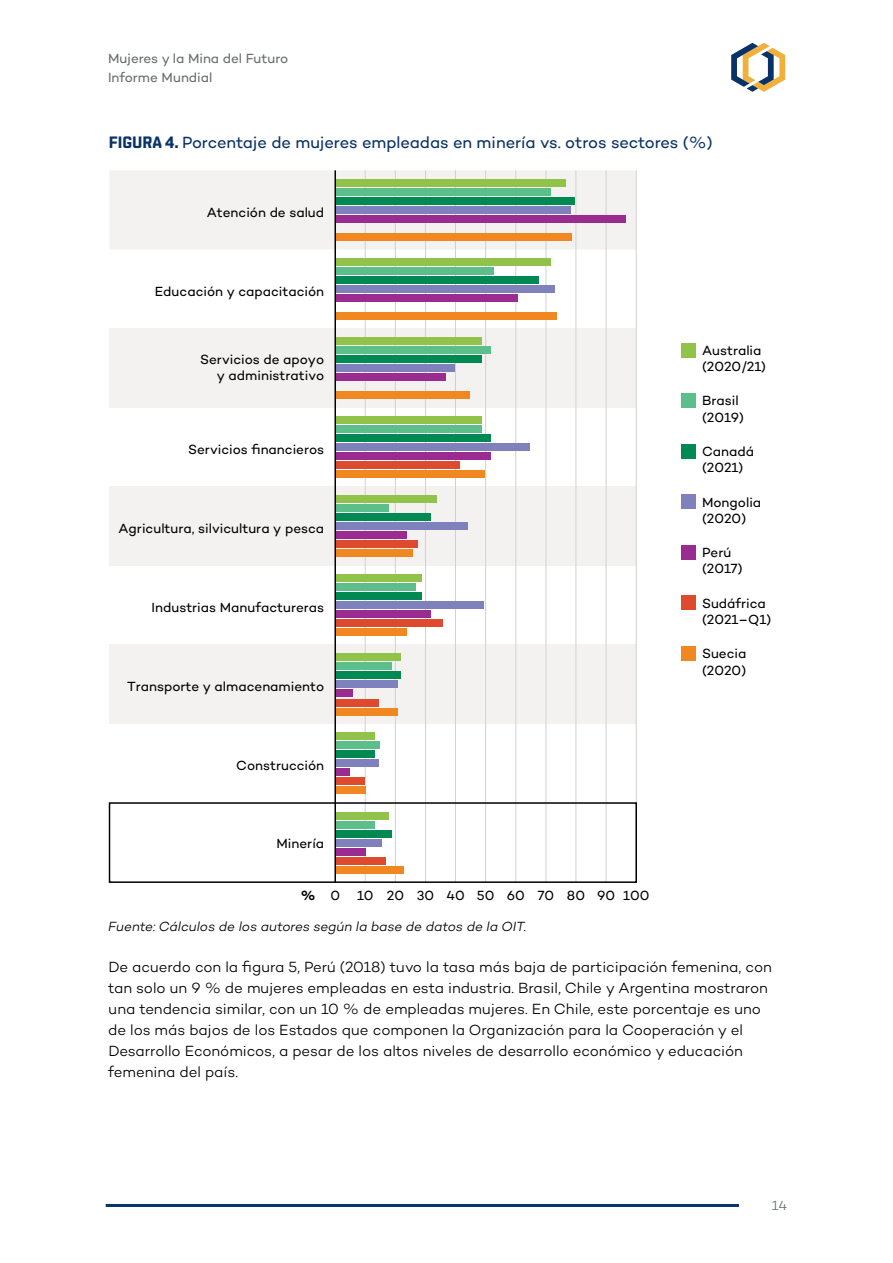
<style>
.page{position:relative;width:893px;height:1263px;background:#fff}
.page>*{position:absolute;margin:0;border:0;box-sizing:border-box;transform-origin:0 0}
.Figure_title{font:16.5px "Campton";letter-spacing:-.01em;color:#093266}
.t1{font:300 15px/21px "Campton";letter-spacing:-.005em;color:#000}
.t2{font:13.5px/16.2px "Campton";color:#000}
.Figure_source{font:italic 300 13.5px "Campton";letter-spacing:-.005em;color:#000}
.t3{font:13.5px/19.5px "Campton";color:#696c6d}
.t4{font:300 13.5px "Campton";color:#696c6d}
.t5{font:700 13.5px "Campton";color:#000}
.s1{font-family:"Shentox";font-weight:700}
.s2{font-weight:400}
</style>
<div class="page">
<svg style="left:731px;top:43px;width:54px;height:49px"></svg>
<hr style="left:106px;top:1204px;width:633px;height:3px;background:#093266">
<div style="left:110px;top:645px;width:526px;height:79px;background:#f3f2f1"></div>
<div style="left:110px;top:328px;width:526px;height:80px;background:#f3f2f1"></div>
<div style="left:109px;top:170px;width:527px;height:79px;background:#f3f2f1"></div>
<div style="left:110px;top:487px;width:526px;height:79px;background:#f3f2f1"></div>
<hr style="left:636px;top:170px;width:1px;height:713px;background:#d0d2d1">
<hr style="left:606px;top:170px;width:1px;height:713px;background:#d0d2d1">
<hr style="left:575px;top:170px;width:1px;height:713px;background:#d0d2d1">
<hr style="left:546px;top:170px;width:1px;height:713px;background:#d0d2d1">
<hr style="left:515px;top:170px;width:1px;height:713px;background:#d0d2d1">
<hr style="left:485px;top:170px;width:1px;height:713px;background:#d0d2d1">
<hr style="left:455px;top:170px;width:1px;height:713px;background:#d0d2d1">
<hr style="left:425px;top:170px;width:1px;height:713px;background:#d0d2d1">
<hr style="left:395px;top:170px;width:1px;height:713px;background:#d0d2d1">
<hr style="left:365px;top:170px;width:1px;height:713px;background:#d0d2d1">
<div style="left:109px;top:802px;width:528px;height:81px;border:2px solid #000"></div>
<div style="left:335px;top:812px;width:54px;height:7px;background:#91c34a"></div>
<div style="left:335px;top:821px;width:39px;height:7px;background:#5bbe8b"></div>
<div style="left:335px;top:830px;width:57px;height:7px;background:#008953"></div>
<div style="left:335px;top:839px;width:47px;height:7px;background:#7e81bb"></div>
<div style="left:335px;top:848px;width:30px;height:7px;background:#9a2c91"></div>
<div style="left:335px;top:857px;width:51px;height:7px;background:#dd4a2e"></div>
<div style="left:335px;top:866px;width:69px;height:7px;background:#f18721"></div>
<div style="left:335px;top:733px;width:39px;height:7px;background:#91c34a"></div>
<div style="left:335px;top:742px;width:45px;height:7px;background:#5bbe8b"></div>
<div style="left:335px;top:751px;width:39px;height:7px;background:#008953"></div>
<div style="left:335px;top:760px;width:44px;height:7px;background:#7e81bb"></div>
<div style="left:335px;top:769px;width:15px;height:7px;background:#9a2c91"></div>
<div style="left:335px;top:778px;width:30px;height:7px;background:#dd4a2e"></div>
<div style="left:335px;top:787px;width:30px;height:7px;background:#f18721"></div>
<div style="left:335px;top:654px;width:66px;height:7px;background:#91c34a"></div>
<div style="left:335px;top:663px;width:57px;height:7px;background:#5bbe8b"></div>
<div style="left:335px;top:672px;width:66px;height:7px;background:#008953"></div>
<div style="left:335px;top:681px;width:63px;height:7px;background:#7e81bb"></div>
<div style="left:335px;top:690px;width:18px;height:7px;background:#9a2c91"></div>
<div style="left:335px;top:699px;width:44px;height:7px;background:#dd4a2e"></div>
<div style="left:335px;top:708px;width:63px;height:7px;background:#f18721"></div>
<div style="left:335px;top:575px;width:87px;height:7px;background:#91c34a"></div>
<div style="left:335px;top:584px;width:81px;height:7px;background:#5bbe8b"></div>
<div style="left:335px;top:593px;width:87px;height:7px;background:#008953"></div>
<div style="left:335px;top:602px;width:149px;height:7px;background:#7e81bb"></div>
<div style="left:335px;top:611px;width:96px;height:7px;background:#9a2c91"></div>
<div style="left:335px;top:620px;width:107px;height:7px;background:#dd4a2e"></div>
<div style="left:335px;top:629px;width:72px;height:7px;background:#f18721"></div>
<div style="left:335px;top:496px;width:102px;height:7px;background:#91c34a"></div>
<div style="left:335px;top:505px;width:54px;height:7px;background:#5bbe8b"></div>
<div style="left:335px;top:514px;width:96px;height:7px;background:#008953"></div>
<div style="left:335px;top:523px;width:133px;height:7px;background:#7e81bb"></div>
<div style="left:335px;top:532px;width:72px;height:7px;background:#9a2c91"></div>
<div style="left:335px;top:541px;width:82px;height:7px;background:#dd4a2e"></div>
<div style="left:335px;top:550px;width:78px;height:7px;background:#f18721"></div>
<div style="left:335px;top:417px;width:147px;height:7px;background:#91c34a"></div>
<div style="left:335px;top:426px;width:147px;height:7px;background:#5bbe8b"></div>
<div style="left:335px;top:435px;width:156px;height:7px;background:#008953"></div>
<div style="left:335px;top:444px;width:195px;height:7px;background:#7e81bb"></div>
<div style="left:335px;top:453px;width:156px;height:7px;background:#9a2c91"></div>
<div style="left:335px;top:462px;width:125px;height:7px;background:#dd4a2e"></div>
<div style="left:335px;top:471px;width:150px;height:7px;background:#f18721"></div>
<div style="left:335px;top:337px;width:147px;height:8px;background:#91c34a"></div>
<div style="left:335px;top:347px;width:156px;height:7px;background:#5bbe8b"></div>
<div style="left:335px;top:356px;width:147px;height:7px;background:#008953"></div>
<div style="left:335px;top:365px;width:119px;height:7px;background:#7e81bb"></div>
<div style="left:335px;top:374px;width:111px;height:7px;background:#9a2c91"></div>
<div style="left:335px;top:392px;width:135px;height:7px;background:#f18721"></div>
<div style="left:335px;top:258px;width:216px;height:7px;background:#91c34a"></div>
<div style="left:335px;top:267px;width:159px;height:7px;background:#5bbe8b"></div>
<div style="left:335px;top:276px;width:204px;height:7px;background:#008953"></div>
<div style="left:335px;top:285px;width:219px;height:7px;background:#7e81bb"></div>
<div style="left:335px;top:294px;width:183px;height:7px;background:#9a2c91"></div>
<div style="left:335px;top:312px;width:222px;height:7px;background:#f18721"></div>
<div style="left:335px;top:179px;width:231px;height:7px;background:#91c34a"></div>
<div style="left:335px;top:188px;width:216px;height:7px;background:#5bbe8b"></div>
<div style="left:335px;top:197px;width:240px;height:7px;background:#008953"></div>
<div style="left:335px;top:206px;width:236px;height:7px;background:#7e81bb"></div>
<div style="left:335px;top:215px;width:291px;height:7px;background:#9a2c91"></div>
<div style="left:335px;top:233px;width:237px;height:7px;background:#f18721"></div>
<div style="left:682px;top:343px;width:14px;height:14px;background:#91c34a"></div>
<div style="left:682px;top:394px;width:14px;height:14px;background:#5bbe8b"></div>
<div style="left:682px;top:444px;width:14px;height:14px;background:#008953"></div>
<div style="left:682px;top:495px;width:14px;height:14px;background:#7e81bb"></div>
<div style="left:682px;top:545px;width:14px;height:14px;background:#9a2c91"></div>
<div style="left:682px;top:596px;width:14px;height:14px;background:#dd4a2e"></div>
<div style="left:682px;top:646px;width:14px;height:14px;background:#f18721"></div>
<hr style="left:334px;top:170px;width:2px;height:713px;background:#000">
<p class="t3" style="left:108px;top:48px;width:182px">Mujeres y la Mina del Futuro<br>Informe Mundial</p>
<p class="Figure_title" style="left:109px;top:132px;width:605px"><span class="s1">FIGURA 4.</span> Porcentaje de mujeres empleadas en minería vs. otros sectores (%)</p>
<p class="t2" style="left:207px;top:204px;width:119px">Atención de salud</p>
<p class="t2" style="left:155px;top:283px;width:171px">Educación y capacitación</p>
<p class="t2" style="left:200px;top:351px;width:126px;text-align:right">Servicios de apoyo y administrativo</p>
<p class="t2" style="left:188px;top:441px;width:138px">Servicios financieros</p>
<p class="t2" style="left:119px;top:520px;width:207px">Agricultura, silvicultura y pesca</p>
<p class="t2" style="left:152px;top:599px;width:174px">Industrias Manufactureras</p>
<p class="t2" style="left:127px;top:678px;width:199px">Transporte y almacenamiento</p>
<p class="t2" style="left:236px;top:757px;width:90px">Construcción</p>
<p class="t2" style="left:276px;top:835px;width:49px">Minería</p>
<p class="t5" style="left:301px;top:886px;width:41px">% <span class="s2">0</span></p>
<p class="t2" style="left:357px;top:887px;width:294px">10 20 30 40 50 60 70 80 90 100</p>
<p class="t2" style="left:702px;top:342px;width:65px">Australia (2020/21)</p>
<p class="t2" style="left:702px;top:392px;width:44px">Brasil (2019)</p>
<p class="t2" style="left:702px;top:443px;width:53px">Canadá (2021)</p>
<p class="t2" style="left:702px;top:494px;width:61px">Mongolia (2020)</p>
<p class="t2" style="left:702px;top:544px;width:42px">Perú (2017)</p>
<p class="t2" style="left:702px;top:595px;width:71px">Sudáfrica (2021–Q1)</p>
<p class="t2" style="left:702px;top:645px;width:46px">Suecia (2020)</p>
<p class="Figure_source" style="left:108px;top:917px;width:420px">Fuente: Cálculos de los autores según la base de datos de la OIT.</p>
<p class="t1" style="left:108px;top:956px;width:665px">De acuerdo con la figura 5, Perú (2018) tuvo la tasa más baja de participación femenina, con tan solo un 9 % de mujeres empleadas en esta industria. Brasil, Chile y Argentina mostraron una tendencia similar, con un 10 % de empleadas mujeres. En Chile, este porcentaje es uno de los más bajos de los Estados que componen la Organización para la Cooperación y el Desarrollo Económicos, a pesar de los altos niveles de desarrollo económico y educación femenina del país.</p>
<p class="t4" style="left:772px;top:1197px;width:17px">14</p>
</div>
